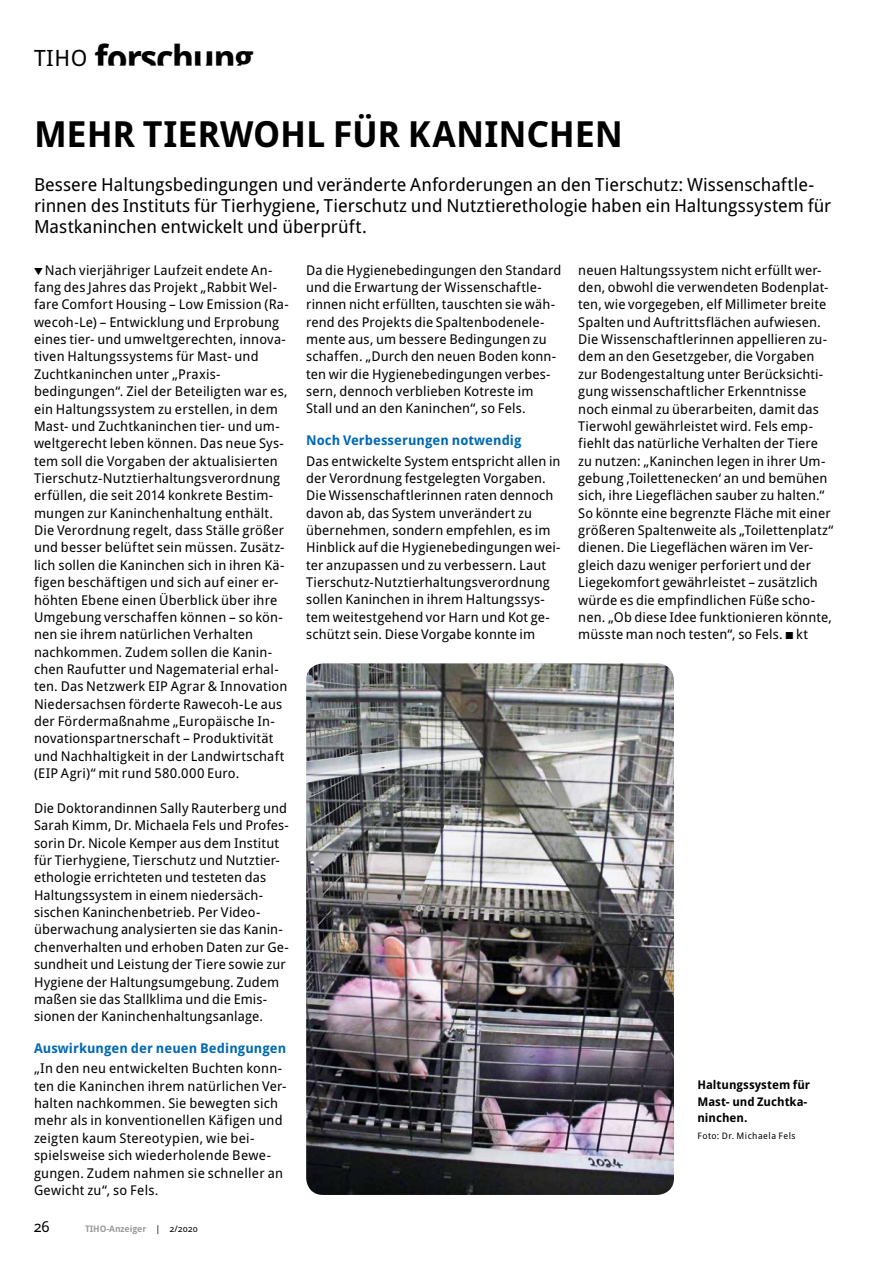
<style>
.page{position:relative;width:893px;height:1263px;background:#fff}
.page>*{position:absolute;margin:0;border:0;box-sizing:border-box;transform-origin:0 0}
.t1{font:700 36px "Droid Sans Pro";letter-spacing:-.01em;color:#000}
.t2{font:700 36px "Droid Sans Pro";letter-spacing:-.05em;color:#000}
.t3{font:18px/21px "Droid Sans Pro";color:#000}
.t4{font:15px "Droid Sans Pro";color:#000}
.t5{font:13.5px/17.4px "Droid Sans Pro";letter-spacing:.01em;color:#000}
.t6{font:700 13.5px "Droid Sans Pro";letter-spacing:.005em;color:#0069b4}
.t7{font:700 12px/16.5px "Droid Sans Pro";color:#000}
.t8{font:9px "Droid Sans Pro";letter-spacing:.05em;color:#000}
.t9{font:700 9px "Droid Sans Pro";letter-spacing:-.01em;color:#9c9d9d}
.s1{font-weight:400;font-size:22.5px}
.s2{font-weight:400;color:#000}
</style>
<div class="page">
<img style="left:306px;top:663px;width:368px;height:532px">
<h1 class="t2" style="left:34px;top:33px;width:222px"><span class="s1">TIHO</span> forschung</h1>
<h1 class="t1" style="left:34px;top:109px;width:591px">MEHR TIERWOHL FÜR KANINCHEN</h1>
<p class="t3" style="left:34px;top:174px;width:799px">Bessere Haltungsbedingungen und veränderte Anforderungen an den Tierschutz: Wissenschaftle&shy;rinnen des Instituts für Tierhygiene, Tierschutz und Nutztierethologie haben ein Haltungssystem für<br>Mastkaninchen entwickelt und überprüft.</p>
<p class="t5" style="left:34px;top:261px;width:256px;text-indent:11px">Nach vierjähriger Laufzeit endete An&shy;fang des Jahres das Projekt „Rabbit Wel&shy;fare Comfort Housing – Low Emission (Ra&shy;wecoh-Le) – Entwicklung und Erprobung eines tier- und umweltgerechten, innova&shy;tiven Haltungssystems für Mast- und Zuchtkaninchen unter „Praxis&shy;bedingungen“. Ziel der Beteiligten war es, ein Haltungssystem zu erstellen, in dem Mast- und Zuchtkaninchen tier- und um&shy;weltgerecht leben können. Das neue Sys&shy;tem soll die Vorgaben der aktualisierten Tierschutz-Nutztierhaltungsverordnung erfüllen, die seit 2014 konkrete Bestim&shy;mungen zur Kaninchenhaltung enthält.<br>Die Verordnung regelt, dass Ställe größer und besser belüftet sein müssen. Zusätz&shy;lich sollen die Kaninchen sich in ihren Kä&shy;figen beschäftigen und sich auf einer er&shy;höhten Ebene einen Überblick über ihre Umgebung verschaffen können – so kön&shy;nen sie ihrem natürlichen Verhalten nachkommen. Zudem sollen die Kanin&shy;chen Raufutter und Nagematerial erhal&shy;ten. Das Netzwerk EIP Agrar &amp; Innovation Niedersachsen förderte Rawecoh-Le aus der Fördermaßnahme „Europäische In&shy;novationspartnerschaft – Produktivität und Nachhaltigkeit in der Landwirtschaft (EIP Agri)“ mit rund 580.000 Euro.</p>
<p class="t5" style="left:34px;top:799px;width:256px">Die Doktorandinnen Sally Rauterberg und Sarah Kimm, Dr. Michaela Fels und Profes&shy;sorin Dr. Nicole Kemper aus dem Institut für Tierhygiene, Tierschutz und Nutztier&shy;ethologie errichteten und testeten das Haltungssystem in einem niedersäch&shy;sischen Kaninchenbetrieb. Per Video&shy;überwachung analysierten sie das Kanin&shy;chenverhalten und erhoben Daten zur Ge&shy;sundheit und Leistung der Tiere sowie zur Hygiene der Haltungsumgebung. Zudem maßen sie das Stallklima und die Emis&shy;sionen der Kaninchenhaltungsanlage.</p>
<p class="t6" style="left:34px;top:1038px;width:254px">Auswirkungen der neuen Bedingungen</p>
<p class="t5" style="left:34px;top:1059px;width:254px">„In den neu entwickelten Buchten konn&shy;ten die Kaninchen ihrem natürlichen Ver&shy;halten nachkommen. Sie bewegten sich mehr als in konventionellen Käfigen und zeigten kaum Stereotypien, wie bei&shy;spielsweise sich wiederholende Bewe&shy;gungen. Zudem nahmen sie schneller an Gewicht zu“, so Fels.</p>
<p class="t5" style="left:306px;top:261px;width:257px">Da die Hygienebedingungen den Standard und die Erwartung der Wissenschaftle&shy;rinnen nicht erfüllten, tauschten sie wäh&shy;rend des Projekts die Spaltenbodenele&shy;mente aus, um bessere Bedingungen zu schaffen. „Durch den neuen Boden konn&shy;ten wir die Hygienebedingungen verbes&shy;sern, dennoch verblieben Kotreste im Stall und an den Kaninchen“, so Fels.</p>
<p class="t6" style="left:306px;top:430px;width:217px">Noch Verbesserungen notwendig</p>
<p class="t5" style="left:306px;top:452px;width:256px">Das entwickelte System entspricht allen in der Verordnung festgelegten Vorgaben.<br>Die Wissenschaftlerinnen raten dennoch davon ab, das System unverändert zu übernehmen, sondern empfehlen, es im Hinblick auf die Hygienebedingungen wei&shy;ter anzupassen und zu verbessern. Laut Tierschutz-Nutztierhaltungsverordnung sollen Kaninchen in ihrem Haltungssys&shy;tem weitestgehend vor Harn und Kot ge&shy;schützt sein. Diese Vorgabe konnte im</p>
<p class="t5" style="left:578px;top:261px;width:257px">neuen Haltungssystem nicht erfüllt wer&shy;den, obwohl die verwendeten Bodenplat&shy;ten, wie vorgegeben, elf Millimeter breite Spalten und Auftrittsflächen aufwiesen.<br>Die Wissenschaftlerinnen appellieren zu&shy;dem an den Gesetzgeber, die Vorgaben zur Bodengestaltung unter Berücksichti&shy;gung wissenschaftlicher Erkenntnisse noch einmal zu überarbeiten, damit das Tierwohl gewährleistet wird. Fels emp&shy;fiehlt das natürliche Verhalten der Tiere zu nutzen: „Kaninchen legen in ihrer Um&shy;gebung ‚Toilettenecken‘ an und bemühen sich, ihre Liegeflächen sauber zu halten.“ So könnte eine begrenzte Fläche mit einer größeren Spaltenweite als „Toilettenplatz“ dienen. Die Liegeflächen wären im Ver&shy;gleich dazu weniger perforiert und der Liegekomfort gewährleistet – zusätzlich würde es die empfindlichen Füße scho&shy;nen. „Ob diese Idee funktionieren könnte, müsste man noch testen“, so Fels. kt</p>
<p class="t7" style="left:697px;top:1076px;width:114px">Haltungssystem für<br>Mast- und Zuchtka&shy;ninchen.</p>
<p class="t8" style="left:697px;top:1129px;width:100px">Foto: Dr. Michaela Fels</p>
<p class="t4" style="left:34px;top:1216px;width:17px">26</p>
<p class="t9" style="left:85px;top:1222px;width:114px">TIHO-Anzeiger <span class="s2">| 2/2020</span></p>
</div>
